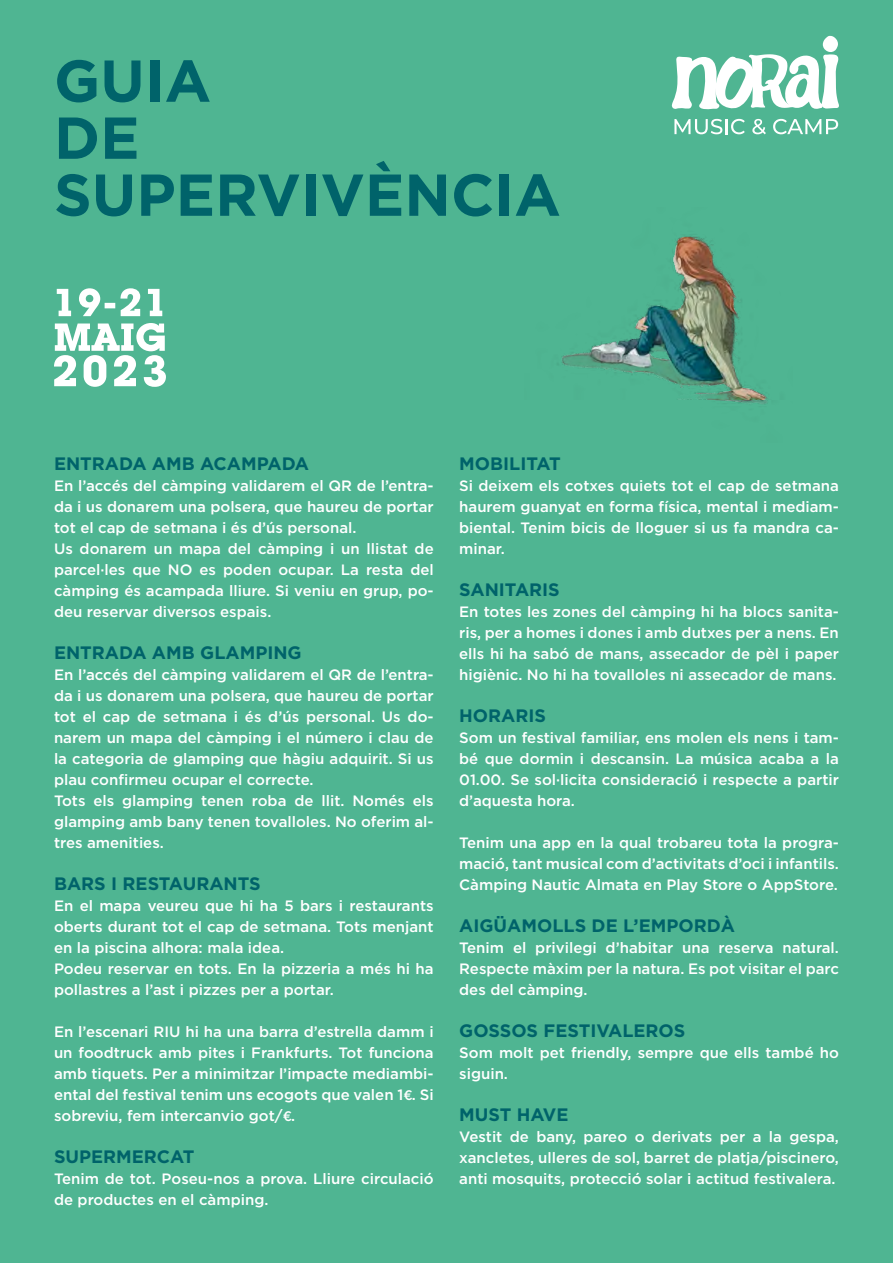
<style>
.page{position:relative;width:893px;height:1263px;background:#4fb592}
.page>*{position:absolute;margin:0;border:0;box-sizing:border-box;transform-origin:0 0}
.t1{font:700 58.95px/57px "Gotham";color:#00636a}
.t2{font:700 18px "Gotham";color:#00636a}
.t3{font:500 15px/21px "Gotham";color:#fff;text-align:justify}
.s1{font-family:"Arboria"}
</style>
<div class="page">
<svg style="left:672px;top:36px;width:167px;height:73px"></svg>
<svg style="left:674px;top:119px;width:71px;height:15px"></svg>
<svg style="left:752px;top:119px;width:14px;height:15px"></svg>
<svg style="left:773px;top:119px;width:65px;height:15px"></svg>
<img style="left:561px;top:236px;width:207px;height:168px">
<svg style="left:54px;top:323px;width:112px;height:64px"></svg>
<svg style="left:57px;top:288px;width:105px;height:28px"></svg>
<h1 class="t1" style="left:54px;top:51px;width:508px">GUIA<br>DE<br>SUPERVIVÈNCIA</h1>
<p class="t2" style="left:54px;top:453px;width:53px">ENTRADA</p>
<p class="t2" style="left:152px;top:453px;width:63px">AMB ACA</p>
<p class="t2" style="left:241px;top:453px;width:30px">MPADA</p>
<p class="t3" style="left:54px;top:475px;width:381px;text-align:left">En l’accés del càmping validarem el QR de l’entra&shy;da i us donarem una polsera, que haureu de portar tot el cap de setmana i és d’ús personal.<br>Us donarem un mapa del càmping i un llistat de parcel·les que NO es poden ocupar. La resta del càmping és acampada lliure. Si veniu en grup, po&shy;deu reservar diversos espais.</p>
<p class="t2" style="left:54px;top:642px;width:53px">ENTRADA</p>
<p class="t2" style="left:152px;top:642px;width:116px">AMB GLAMPING</p>
<p class="t3" style="left:54px;top:664px;width:381px;text-align:left">En l’accés del càmping validarem el QR de l’entra&shy;da i us donarem una polsera, que haureu de portar tot el cap de setmana i és d’ús personal. Us do&shy;narem un mapa del càmping i el número i clau de la categoria de glamping que hàgiu adquirit. Si us plau confirmeu ocupar el correcte.<br>Tots els glamping tenen roba de llit. Només els glamping amb bany tenen tovalloles. No oferim al&shy;tres amenities.</p>
<p class="t2" style="left:54px;top:873px;width:14px">BARS</p>
<p class="t2" style="left:111px;top:873px;width:24px">I RES</p>
<p class="t2" style="left:159px;top:873px;width:25px">TAURAN</p>
<p class="t2" style="left:238px;top:873px;width:23px">TS</p>
<p class="t3" style="left:54px;top:895px;width:381px;text-align:left">En el mapa veureu que hi ha 5 bars i restaurants oberts durant tot el cap de setmana. Tots menjant en la piscina alhora: mala idea.<br>Podeu reservar en tots. En la pizzeria a més hi ha pollastres a l’ast i pizzes per a portar.</p>
<p class="t3" style="left:54px;top:1021px;width:381px">En l’escenari RIU hi ha una barra d’estrella damm i un foodtruck amb pites i Frankfurts. Tot funciona amb tiquets. Per a minimitzar l’impacte mediambi&shy;ental del festival tenim uns ecogots que valen 1<span class="s1">€</span>. Si sobreviu, fem intercanvio got/<span class="s1">€</span>.</p>
<p class="t2" style="left:54px;top:1146px;width:25px">SUPER</p>
<p class="t2" style="left:116px;top:1146px;width:30px">MERCA</p>
<p class="t2" style="left:183px;top:1146px;width:13px">T</p>
<p class="t3" style="left:54px;top:1168px;width:381px">Tenim de tot. Poseu-nos a prova. Lliure circulació de productes en el càmping.</p>
<p class="t2" style="left:459px;top:453px;width:103px">MOBI LITAT</p>
<p class="t3" style="left:459px;top:475px;width:381px">Si deixem els cotxes quiets tot el cap de setmana haurem guanyat en forma física, mental i mediam&shy;biental. Tenim bicis de lloguer si us fa mandra ca&shy;minar.</p>
<p class="t2" style="left:459px;top:579px;width:24px">SANI</p>
<p class="t2" style="left:505px;top:579px;width:22px">TARIS</p>
<p class="t3" style="left:459px;top:601px;width:381px">En totes les zones del càmping hi ha blocs sanita&shy;ris, per a homes i dones i amb dutxes per a nens. En ells hi ha sabó de mans, assecador de pèl i paper higiènic. No hi ha tovalloles ni assecador de mans.</p>
<p class="t2" style="left:459px;top:705px;width:42px">HORARIS</p>
<p class="t3" style="left:459px;top:727px;width:381px">Som un festival familiar, ens molen els nens i tam&shy;bé que dormin i descansin. La música acaba a la 01.00. Se sol·licita consideració i respecte a partir d’aquesta hora.</p>
<p class="t3" style="left:459px;top:832px;width:381px">Tenim una app en la qual trobareu tota la progra&shy;mació, tant musical com d’activitats d’oci i infantils.<br>Càmping Nautic Almata en Play Store o AppStore.</p>
<p class="t2" style="left:459px;top:915px;width:277px">AIGÜAMOLLS DE L’EMPORDÀ</p>
<p class="t3" style="left:459px;top:937px;width:381px">Tenim el privilegi d’habitar una reserva natural.<br>Respecte màxim per la natura. Es pot visitar el parc des del càmping.</p>
<p class="t2" style="left:459px;top:1020px;width:226px">GOSSOS FESTIVALEROS</p>
<p class="t3" style="left:459px;top:1042px;width:381px">Som molt pet friendly, sempre que ells també ho siguin.</p>
<p class="t2" style="left:459px;top:1104px;width:14px">MUS</p>
<p class="t2" style="left:500px;top:1104px;width:31px">T HAVE</p>
<p class="t3" style="left:459px;top:1126px;width:381px">Vestit de bany, pareo o derivats per a la gespa, xancletes, ulleres de sol, barret de platja/piscinero, anti mosquits, protecció solar i actitud festivalera.</p>
</div>
